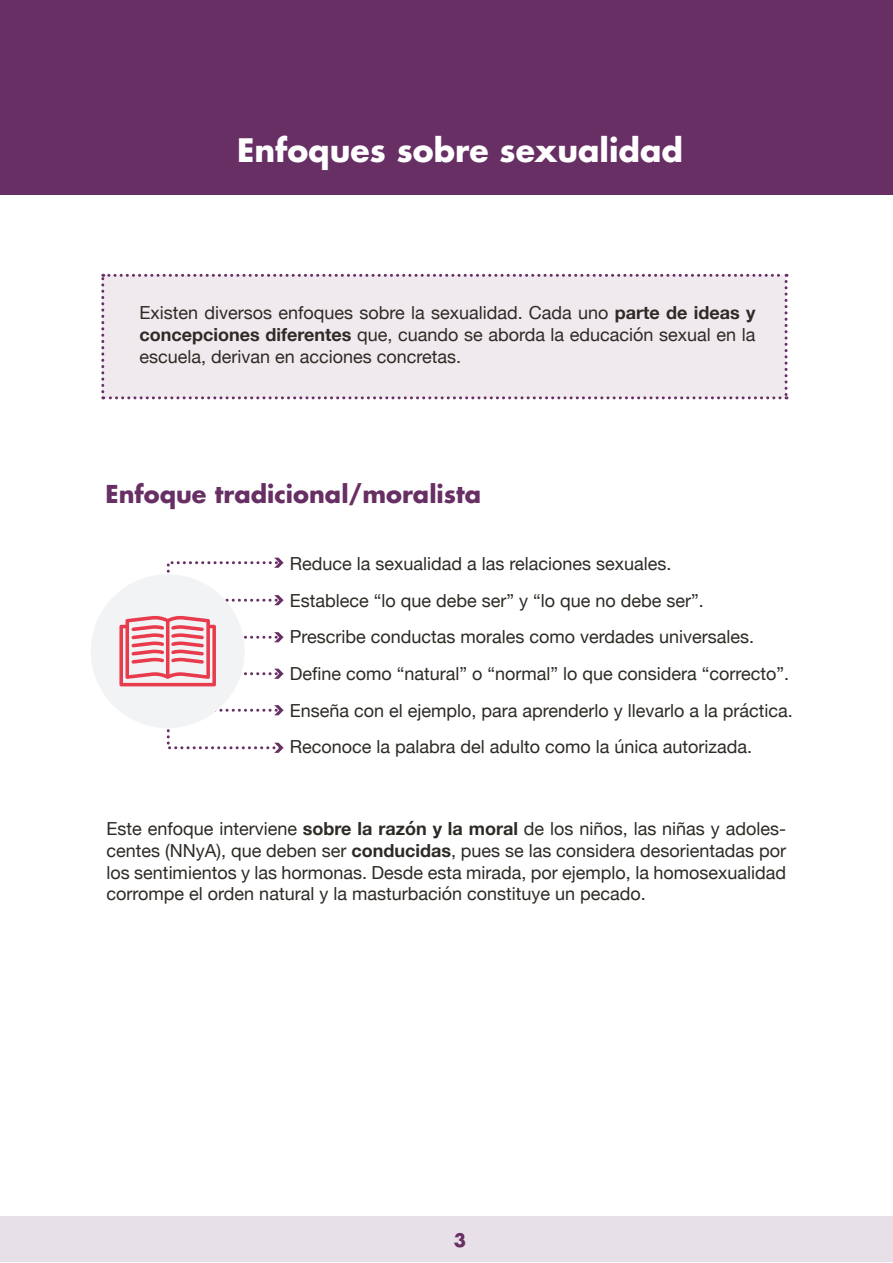
<style>
.page{position:relative;width:893px;height:1263px;background:#fff}
.page>*{position:absolute;margin:0;border:0;box-sizing:border-box;transform-origin:0 0}
.t1{font:700 31.5px "Futura Std";color:#fff}
.t2{font:700 24px "Futura Std";color:#672f63}
.t3{font:18px/21.6px "Helvetica Neue";color:#2e2a25;text-align:justify}
.t4{font:700 18px "Futura Std";color:#672f63}
.s1{font-weight:700}
</style>
<div class="page">
<div style="left:0;top:0;width:893px;height:194px;background:#672f63"></div>
<div style="left:101px;top:274px;width:686px;height:125px;background:#f0eaef"></div>
<svg style="left:274px;top:743px;width:10px;height:10px"></svg>
<svg style="left:274px;top:558px;width:10px;height:10px"></svg>
<svg style="left:219px;top:705px;width:65px;height:10px"></svg>
<svg style="left:225px;top:595px;width:59px;height:10px"></svg>
<div style="left:91px;top:574px;width:154px;height:154px;background:#f2f3f4;border-radius:50%"></div>
<svg style="left:119px;top:615px;width:165px;height:71px"></svg>
<div style="left:0;top:1216px;width:893px;height:46px;background:#e8e0e8"></div>
<h1 class="t1" style="left:237px;top:130px;width:447px">Enfoques sobre sexualidad</h1>
<p class="t3" style="left:139px;top:303px;width:618px">Existen diversos enfoques sobre la sexualidad. Cada uno <span class="s1">parte de ideas y concepciones diferentes</span> que, cuando se aborda la educación sexual en la escuela, derivan en acciones concretas.</p>
<h2 class="t2" style="left:106px;top:477px;width:377px">Enfoque tradicional/moralista</h2>
<p class="t3" style="left:290px;top:546px;width:505px;line-height:36.6px;text-align:left">Reduce la sexualidad a las relaciones sexuales.<br>Establece “lo que debe ser” y “lo que no debe ser”.<br>Prescribe conductas morales como verdades universales.<br>Define como “natural” o “normal” lo que considera “correcto”.<br>Enseña con el ejemplo, para aprenderlo y llevarlo a la práctica.<br>Reconoce la palabra del adulto como la única autorizada.</p>
<p class="t3" style="left:107px;top:819px;width:681px">Este enfoque interviene <span class="s1">sobre la razón y la moral</span> de los niños, las niñas y adoles&shy;centes (NNyA), que deben ser <span class="s1">conducidas</span>, pues se las considera desorientadas por los sentimientos y las hormonas. Desde esta mirada, por ejemplo, la homosexualidad corrompe el orden natural y la masturbación constituye un pecado.</p>
<p class="t4" style="left:454px;top:1229px;width:14px">3</p>
</div>
